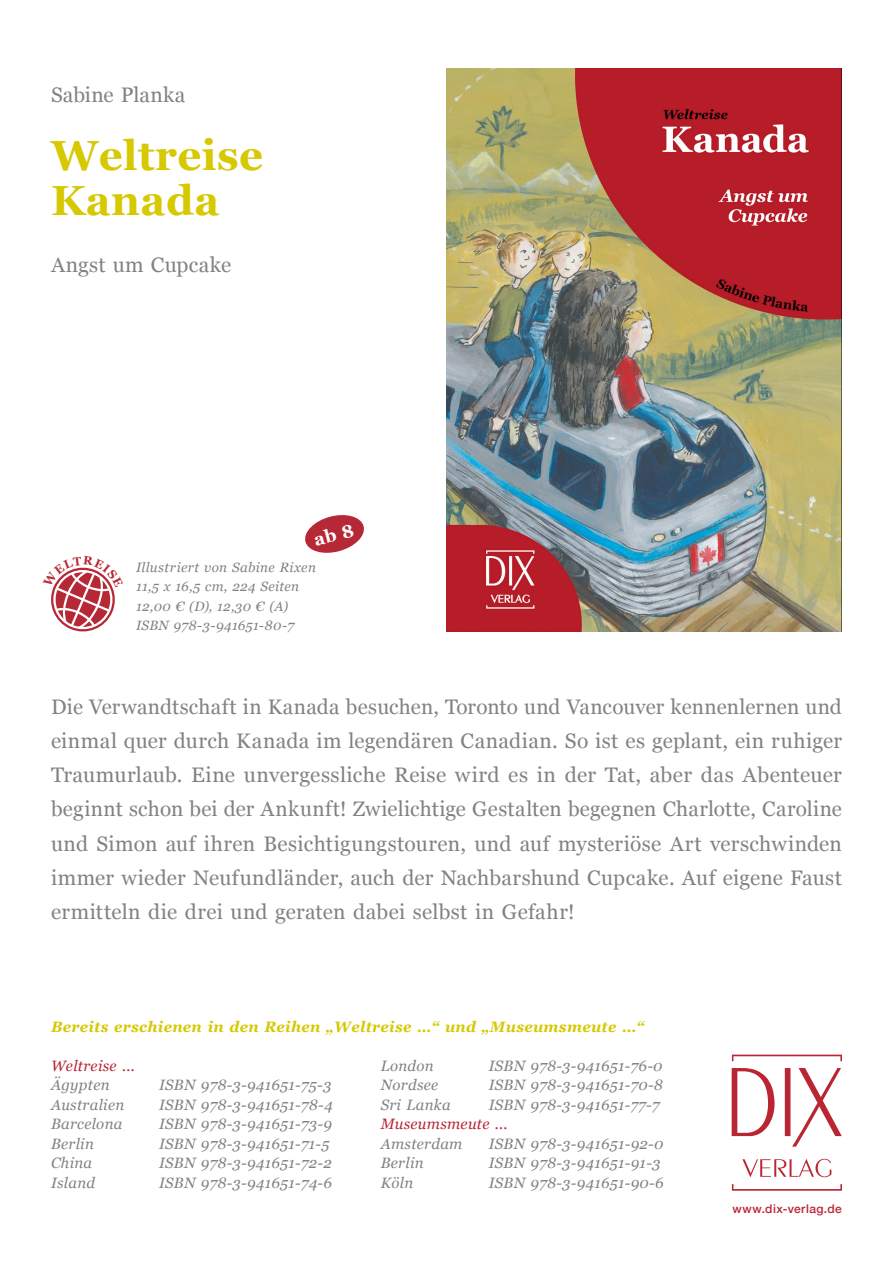
<style>
.page{position:relative;width:893px;height:1263px;background:#fff}
.page>*{position:absolute;margin:0;border:0;box-sizing:border-box;transform-origin:0 0}
.Absatzformat_3{font:700 42px/44.7px "Georgia";letter-spacing:.01em;color:#d6c801}
.Absatzformat_2{font:21px/34px "Georgia";letter-spacing:.015em;color:#808285;text-align:justify}
.Absatzformat_2-2{font:italic 15px "Georgia";letter-spacing:.02em;color:#808285}
.Absatzformat_2-3{font:italic 700 15px "Georgia";letter-spacing:.02em;color:#d6c801}
.Absatzformat_2-4{font:italic 15px "Georgia";letter-spacing:.02em;color:#ba2533}
.Absatzformat_2-5{font:italic 13.5px "Georgia";letter-spacing:.025em;color:#808285}
.t1{font:500 12px "Helvetica Neue";letter-spacing:.035em;color:#ba2533}
</style>
<div class="page">
<svg style="left:732px;top:1054px;width:110px;height:137px"></svg>
<img style="left:446px;top:68px;width:396px;height:563px">
<svg style="left:51px;top:567px;width:64px;height:65px"></svg>
<svg style="left:305px;top:515px;width:59px;height:38px"></svg>
<p class="Absatzformat_2" style="left:51px;top:77px;width:136px">Sabine Planka</p>
<p class="Absatzformat_3" style="left:51px;top:131px;width:214px">Weltreise<br>Kanada</p>
<p class="Absatzformat_2" style="left:51px;top:247px;width:182px">Angst um Cupcake</p>
<p class="Absatzformat_2-5" style="left:136px;top:557px;width:181px">Illustriert von Sabine Rixen</p>
<p class="Absatzformat_2-5" style="left:136px;top:577px;width:165px">11,5 x 16,5 cm, 224 Seiten</p>
<p class="Absatzformat_2-5" style="left:136px;top:596px;width:154px">12,00 € (D), 12,30 € (A)</p>
<p class="Absatzformat_2-5" style="left:136px;top:616px;width:160px">ISBN 978-3-941651-80-7</p>
<p class="Absatzformat_2" style="left:51px;top:689px;width:792px">Die Verwandtschaft in Kanada besuchen, Toronto und Vancouver kennenlernen und einmal quer durch Kanada im legendären Canadian. So ist es geplant, ein ruhiger Traumurlaub. Eine unvergessliche Reise wird es in der Tat, aber das Abenteuer beginnt schon bei der Ankunft! Zwielichtige Gestalten begegnen Charlotte, Caroline und Simon auf ihren Besichtigungstouren, und auf mysteriöse Art verschwinden immer wieder Neufundländer, auch der Nachbarshund Cupcake. Auf eigene Faust ermitteln die drei und geraten dabei selbst in Gefahr!</p>
<p class="Absatzformat_2-3" style="left:51px;top:1015px;width:595px">Bereits erschienen in den Reihen „Weltreise …“ und „Museumsmeute …“</p>
<p class="Absatzformat_2-4" style="left:51px;top:1055px;width:85px">Weltreise ...</p>
<p class="Absatzformat_2-2" style="left:51px;top:1074px;width:60px">Ägypten</p>
<p class="Absatzformat_2-2" style="left:159px;top:1074px;width:174px">ISBN 978-3-941651-75-3</p>
<p class="Absatzformat_2-2" style="left:51px;top:1094px;width:75px">Australien</p>
<p class="Absatzformat_2-2" style="left:159px;top:1094px;width:175px">ISBN 978-3-941651-78-4</p>
<p class="Absatzformat_2-2" style="left:51px;top:1113px;width:73px">Barcelona</p>
<p class="Absatzformat_2-2" style="left:159px;top:1113px;width:174px">ISBN 978-3-941651-73-9</p>
<p class="Absatzformat_2-2" style="left:51px;top:1133px;width:44px">Berlin</p>
<p class="Absatzformat_2-2" style="left:159px;top:1133px;width:172px">ISBN 978-3-941651-71-5</p>
<p class="Absatzformat_2-2" style="left:51px;top:1152px;width:43px">China</p>
<p class="Absatzformat_2-2" style="left:159px;top:1152px;width:174px">ISBN 978-3-941651-72-2</p>
<p class="Absatzformat_2-2" style="left:51px;top:1172px;width:46px">Island</p>
<p class="Absatzformat_2-2" style="left:159px;top:1172px;width:174px">ISBN 978-3-941651-74-6</p>
<p class="Absatzformat_2-2" style="left:381px;top:1055px;width:54px">London</p>
<p class="Absatzformat_2-2" style="left:489px;top:1055px;width:175px">ISBN 978-3-941651-76-0</p>
<p class="Absatzformat_2-2" style="left:381px;top:1074px;width:59px">Nordsee</p>
<p class="Absatzformat_2-2" style="left:489px;top:1074px;width:176px">ISBN 978-3-941651-70-8</p>
<p class="Absatzformat_2-2" style="left:381px;top:1094px;width:72px">Sri Lanka</p>
<p class="Absatzformat_2-2" style="left:489px;top:1094px;width:172px">ISBN 978-3-941651-77-7</p>
<p class="Absatzformat_2-4" style="left:381px;top:1113px;width:128px">Museumsmeute ...</p>
<p class="Absatzformat_2-2" style="left:381px;top:1133px;width:83px">Amsterdam</p>
<p class="Absatzformat_2-2" style="left:489px;top:1133px;width:176px">ISBN 978-3-941651-92-0</p>
<p class="Absatzformat_2-2" style="left:381px;top:1152px;width:44px">Berlin</p>
<p class="Absatzformat_2-2" style="left:489px;top:1152px;width:173px">ISBN 978-3-941651-91-3</p>
<p class="Absatzformat_2-2" style="left:381px;top:1172px;width:34px">Köln</p>
<p class="Absatzformat_2-2" style="left:489px;top:1172px;width:176px">ISBN 978-3-941651-90-6</p>
<p class="t1" style="left:732px;top:1199px;width:111px">www.dix-verlag.de</p>
</div>
